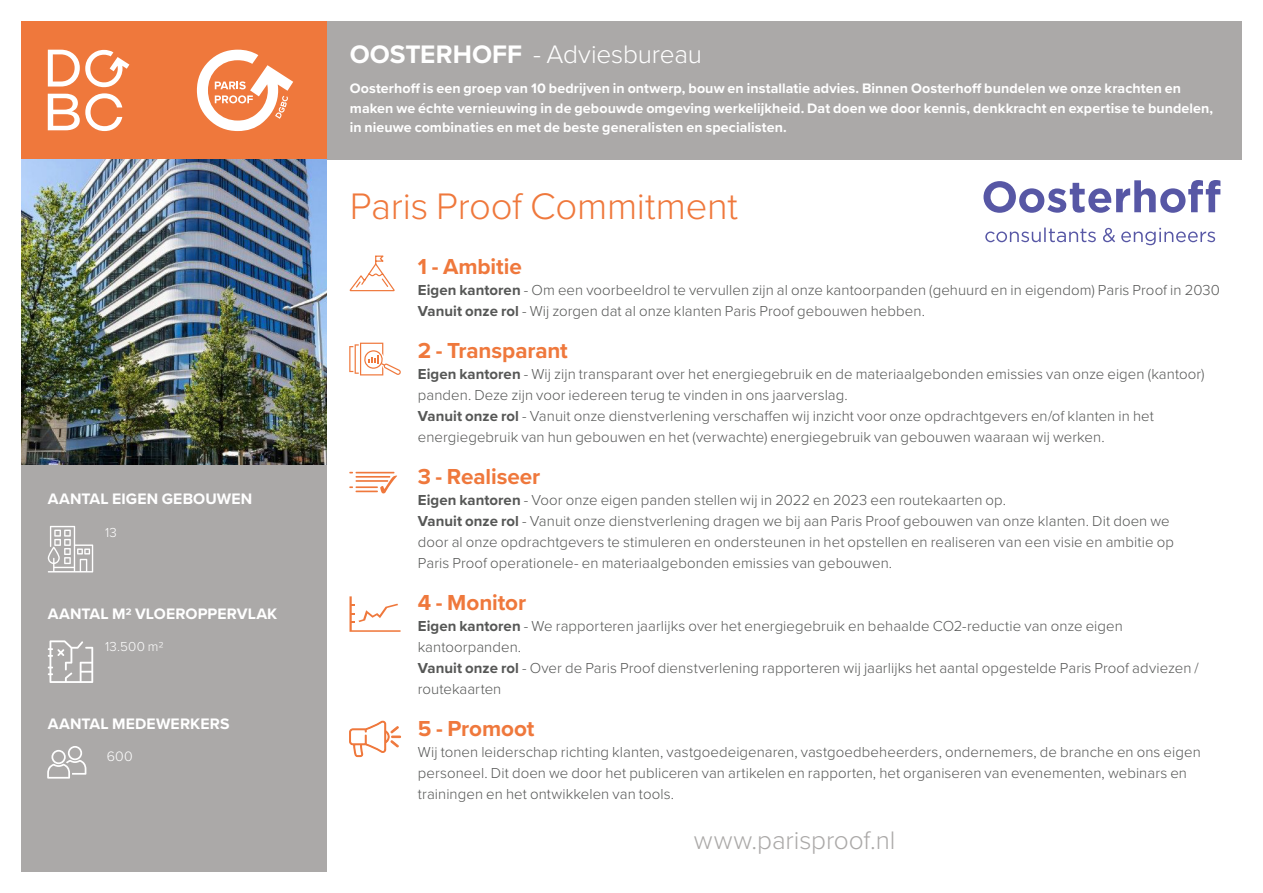
<style>
.page{position:relative;width:1263px;height:893px;background:#fff}
.page>*{position:absolute;margin:0;border:0;box-sizing:border-box;transform-origin:0 0}
.body{font:300 38.25px "Proxima Nova";letter-spacing:-.01em;color:#ef783c}
.body-2{font:300 26.25px "Proxima Nova";letter-spacing:-.01em;color:#fff}
.body-3{font:300 26.25px "Proxima Nova";letter-spacing:-.005em;color:#aba9a8}
.body-4{font:700 22.5px "Proxima Nova";letter-spacing:-.005em;color:#ef783c}
.body-5{font:700 15.75px "Proxima Nova";letter-spacing:.01em;color:#fff}
.body-6{font:300 15px/21px "Proxima Nova";letter-spacing:.005em;color:#565756}
.body-7{font:700 14.25px/19.5px "Proxima Nova";letter-spacing:.005em;color:#fff}
.body-8{font:300 14.1px "Proxima Nova";color:#fff}
.body-9{font:300 13.5px "Proxima Nova";letter-spacing:.015em;color:#fff}
.s1{font-weight:700}
</style>
<div class="page">
<div style="left:21px;top:460px;width:305px;height:412px;background:#aba9a8"></div>
<div style="left:326px;top:21px;width:916px;height:138px;background:#aba9a8"></div>
<div style="left:21px;top:21px;width:305px;height:138px;background:#ef783c"></div>
<img style="left:21px;top:159px;width:305px;height:306px">
<svg style="left:48px;top:50px;width:81px;height:37px"></svg>
<svg style="left:48px;top:93px;width:74px;height:38px"></svg>
<svg style="left:197px;top:50px;width:96px;height:81px"></svg>
<svg style="left:349px;top:720px;width:52px;height:37px"></svg>
<svg style="left:349px;top:596px;width:51px;height:36px"></svg>
<svg style="left:349px;top:255px;width:46px;height:37px"></svg>
<svg style="left:349px;top:343px;width:52px;height:32px"></svg>
<svg style="left:349px;top:472px;width:48px;height:21px"></svg>
<svg style="left:48px;top:526px;width:45px;height:46px"></svg>
<svg style="left:48px;top:640px;width:45px;height:43px"></svg>
<svg style="left:47px;top:746px;width:39px;height:33px"></svg>
<svg style="left:983px;top:180px;width:237px;height:33px"></svg>
<svg style="left:985px;top:228px;width:230px;height:17px"></svg>
<p class="body-5" style="left:48px;top:487px;width:206px">AANTAL EIGEN GEBOUWEN</p>
<p class="body-9" style="left:105px;top:522px;width:13px">13</p>
<p class="body-5" style="left:48px;top:602px;width:231px">AANTAL M2 VLOEROPPERVLAK</p>
<p class="body-9" style="left:105px;top:636px;width:60px">13.500 m2</p>
<p class="body-5" style="left:48px;top:712px;width:183px">AANTAL MEDEWERKERS</p>
<p class="body-8" style="left:107px;top:746px;width:27px">600</p>
<p class="body-2" style="left:350px;top:35px;width:354px"><span class="s1">OOSTERHOFF</span> - Adviesbureau</p>
<p class="body-7" style="left:350px;top:78px;width:865px">Oosterhoff is een groep van 10 bedrijven in ontwerp, bouw en installatie advies. Binnen Oosterhoff bundelen we onze krachten en maken we échte vernieuwing in de gebouwde omgeving werkelijkheid. Dat doen we door kennis, denkkracht en expertise te bundelen, in nieuwe combinaties en met de beste generalisten en specialisten.</p>
<p class="body" style="left:350px;top:178px;width:390px">Paris Proof Commitment</p>
<p class="body-4" style="left:418px;top:250px;width:105px">1 - Ambitie</p>
<p class="body-6" style="left:418px;top:279px;width:804px"><span class="s1">Eigen kantoren</span> - Om een voorbeeldrol te vervullen zijn al onze kantoorpanden (gehuurd en in eigendom) Paris Proof in 2030</p>
<p class="body-6" style="left:418px;top:300px;width:509px"><span class="s1">Vanuit onze rol</span> - Wij zorgen dat al onze klanten Paris Proof gebouwen hebben.</p>
<p class="body-4" style="left:418px;top:334px;width:152px">2 - Transparant</p>
<p class="body-6" style="left:418px;top:363px;width:788px"><span class="s1">Eigen kantoren</span> - Wij zijn transparant over het energiegebruik en de materiaalgebonden emissies van onze eigen (kantoor) panden. Deze zijn voor iedereen terug te vinden in ons jaarverslag.</p>
<p class="body-6" style="left:418px;top:405px;width:737px"><span class="s1">Vanuit onze rol</span> - Vanuit onze dienstverlening verschaffen wij inzicht voor onze opdrachtgevers en/of klanten in het energiegebruik van hun gebouwen en het (verwachte) energiegebruik van gebouwen waaraan wij werken.</p>
<p class="body-4" style="left:418px;top:460px;width:124px">3 - Realiseer</p>
<p class="body-6" style="left:418px;top:489px;width:590px"><span class="s1">Eigen kantoren</span> - Voor onze eigen panden stellen wij in 2022 en 2023 een routekaarten op.</p>
<p class="body-6" style="left:418px;top:510px;width:758px"><span class="s1">Vanuit onze rol</span> - Vanuit onze dienstverlening dragen we bij aan Paris Proof gebouwen van onze klanten. Dit doen we door al onze opdrachtgevers te stimuleren en ondersteunen in het opstellen en realiseren van een visie en ambitie op<br>Paris Proof operationele- en materiaalgebonden emissies van gebouwen.</p>
<p class="body-4" style="left:418px;top:586px;width:110px">4 - Monitor</p>
<p class="body-6" style="left:418px;top:615px;width:707px"><span class="s1">Eigen kantoren</span> - We rapporteren jaarlijks over het energiegebruik en behaalde CO2-reductie van onze eigen kantoorpanden.</p>
<p class="body-6" style="left:418px;top:657px;width:782px"><span class="s1">Vanuit onze rol</span> - Over de Paris Proof dienstverlening rapporteren wij jaarlijks het aantal opgestelde Paris Proof adviezen / routekaarten</p>
<p class="body-4" style="left:418px;top:712px;width:118px">5 - Promoot</p>
<p class="body-6" style="left:418px;top:741px;width:784px">Wij tonen leiderschap richting klanten, vastgoedeigenaren, vastgoedbeheerders, ondernemers, de branche en ons eigen personeel. Dit doen we door het publiceren van artikelen en rapporten, het organiseren van evenementen, webinars en trainingen en het ontwikkelen van tools.</p>
<p class="body-3" style="left:694px;top:820px;width:203px">www.parisproof.nl</p>
</div>
